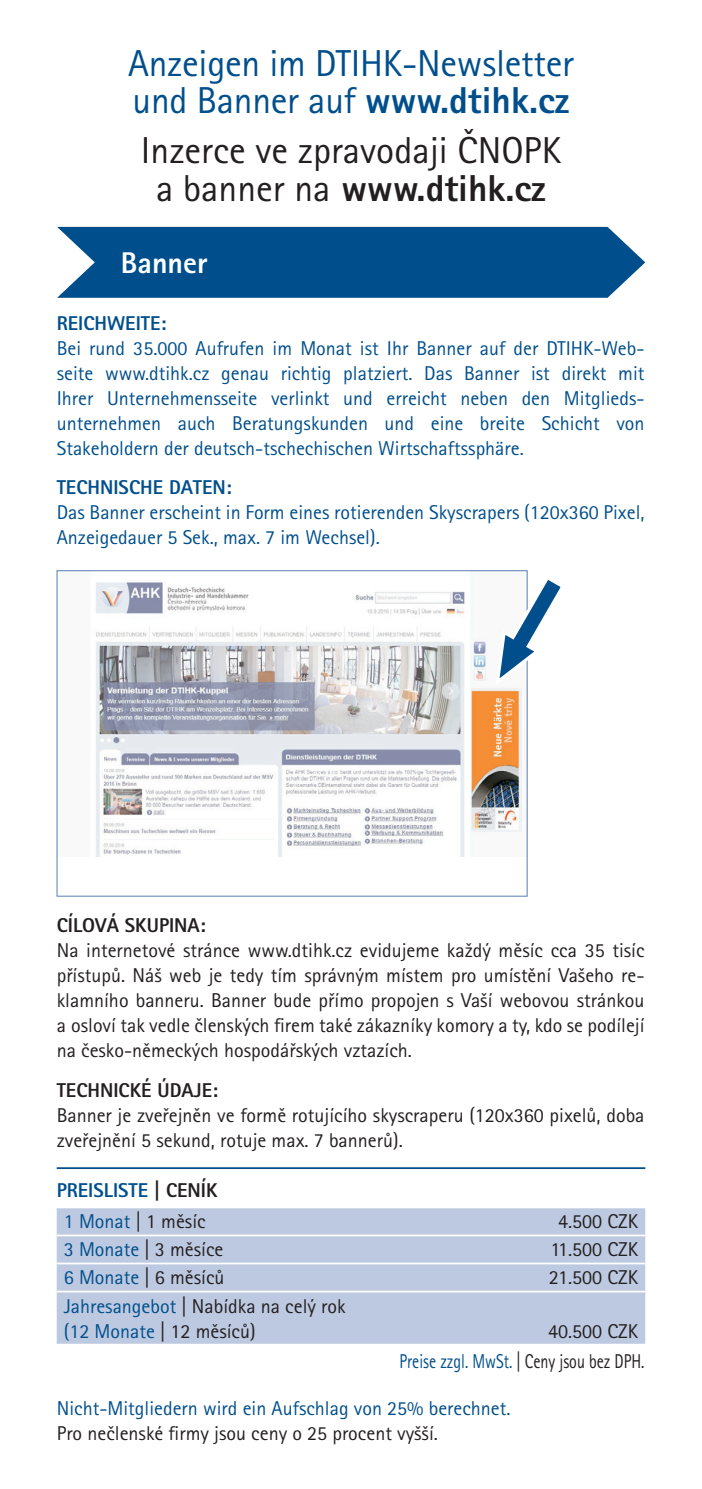
<style>
.page{position:relative;width:702px;height:1489px;background:#fff}
.page>*{position:absolute;margin:0;border:0;box-sizing:border-box;transform-origin:0 0}
.t1{font:37.5px/37.5px "Rotis Sans Serif Pro";letter-spacing:-.005em;color:#004f8c}
.t2{font:37.5px/37.5px "Rotis Sans Serif Pro";color:#231f20;text-align:center}
.t3{font:800 30px "Rotis Sans Serif Pro";color:#fff}
.t4{font:20px/25px "Rotis Sans Serif Pro";color:#231f20}
.t5{font:20px/25px "Rotis Sans Serif Pro";color:#004f8c;text-align:justify}
.t6{font:800 20px/31.8px "Rotis Sans Serif Pro";color:#004f8c;text-align:center}
.t7{font:800 20px "Rotis Sans Serif Pro";color:#231f20}
.s1{font-weight:800}
.s2{color:#231f20}
.s3{font-weight:400}
.s4{font-weight:400;color:#231f20}
.s5{color:#004f8c}
</style>
<div class="page">
<svg style="left:57px;top:227px;width:588px;height:71px;background:#105a93"></svg>
<div style="left:57px;top:1208px;width:588px;height:135px;background:#bdc9e0"></div>
<hr style="left:57px;top:1234px;width:588px;height:2px;background:#fff">
<hr style="left:57px;top:1262px;width:588px;height:2px;background:#fff">
<hr style="left:57px;top:1290px;width:588px;height:2px;background:#fff">
<img style="left:96px;top:582px;width:427px;height:274px">
<img style="left:471px;top:688px;width:50px;height:143px">
<svg style="left:493px;top:573px;width:68px;height:115px"></svg>
<hr style="left:57px;top:1167px;width:588px;height:1px;background:#004f8c">
<h1 class="t1" style="left:128px;top:47px;width:447px">Anzeigen im DTIHK-Newsletter und Banner auf <span class="s1">www.dtihk.cz</span></h1>
<h1 class="t2" style="left:141px;top:135px;width:422px">Inzerce ve zpravodaji ČNOPK a banner na <span class="s1">www.dtihk.cz</span></h1>
<h2 class="t3" style="left:121px;top:252px;width:88px">Banner</h2>
<p class="t6" style="left:57px;top:309px;width:111px">REICHWEITE:</p>
<p class="t5" style="left:57px;top:337px;width:589px">Bei rund 35.000 Aufrufen im Monat ist Ihr Banner auf der DTIHK-Web&shy;seite www.dtihk.cz genau richtig platziert. Das Banner ist direkt mit Ihrer Unternehmensseite verlinkt und erreicht neben den Mitglieds&shy;unternehmen auch Beratungskunden und eine breite Schicht von Stakeholdern der deutsch-tschechischen Wirtschaftssphäre.</p>
<p class="t6" style="left:57px;top:473px;width:176px">TECHNISCHE DATEN:</p>
<p class="t5" style="left:57px;top:501px;width:589px">Das Banner erscheint in Form eines rotierenden Skyscrapers (120x360 Pixel,<br>Anzeigedauer 5 Sek., max. 7 im Wechsel).</p>
<p class="t7" style="left:57px;top:918px;width:150px">CÍLOVÁ SKUPINA:</p>
<p class="t4" style="left:57px;top:939px;width:589px;text-align:justify">Na internetové stránce www.dtihk.cz evidujeme každý měsíc cca 35 tisíc přístupů. Náš web je tedy tím správným místem pro umístění Vašeho re&shy;klamního banneru. Banner bude přímo propojen s Vaší webovou stránkou a osloví tak vedle členských firem také zákazníky komory a ty, kdo se podílejí na česko-německých hospodářských vztazích.</p>
<p class="t7" style="left:57px;top:1082px;width:163px">TECHNICKÉ ÚDAJE:</p>
<p class="t4" style="left:57px;top:1103px;width:589px">Banner je zveřejněn ve formě rotujícího skyscraperu (120x360 pixelů, doba zveřejnění 5 sekund, rotuje max. 7 bannerů).</p>
<p class="t6" style="left:57px;top:1175px;width:162px">PREISLISTE <span class="s2">| CENÍK<br></span><span class="s3">1 Monat</span> <span class="s4">| 1 měsíc</span></p>
<p class="t4" style="left:558px;top:1210px;width:82px">4.500 CZK</p>
<p class="t4" style="left:64px;top:1238px;width:161px"><span class="s5">3 Monate</span> | 3 měsíce</p>
<p class="t4" style="left:550px;top:1238px;width:89px">11.500 CZK</p>
<p class="t4" style="left:64px;top:1266px;width:162px"><span class="s5">6 Monate</span> | 6 měsíců</p>
<p class="t4" style="left:549px;top:1266px;width:91px">21.500 CZK</p>
<p class="t4" style="left:64px;top:1294px;width:283px"><span class="s5">Jahresangebot</span> | Nabídka na celý rok <span class="s5">(12 Monate</span> | 12 měsíců)</p>
<p class="t4" style="left:399px;top:1317px;width:246px;line-height:30px;text-indent:148px">40.500 CZK<br><span class="s5">Preise zzgl. MwSt.</span> | Ceny jsou bez DPH.</p>
<p class="t5" style="left:57px;top:1396px;width:455px">Nicht-Mitgliedern wird ein Aufschlag von 25% berechnet.</p>
<p class="t4" style="left:57px;top:1421px;width:383px">Pro nečlenské firmy jsou ceny o 25 procent vyšší.</p>
</div>
